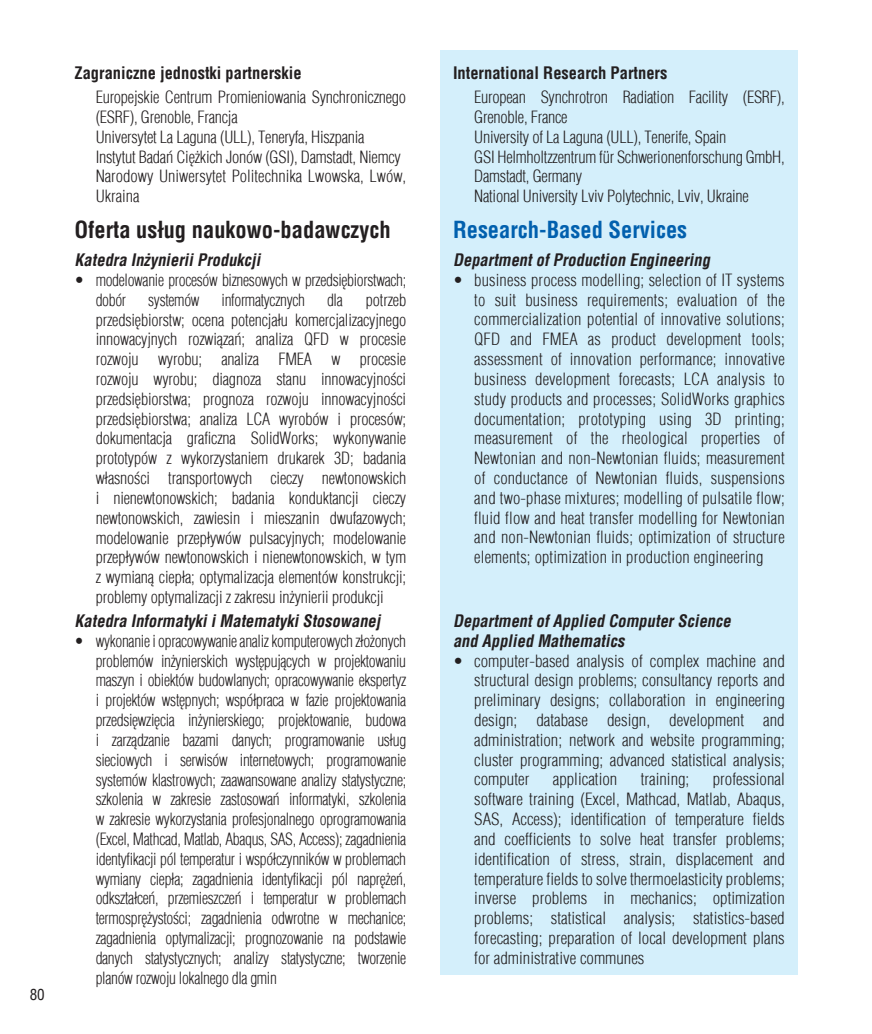
<style>
.page{position:relative;width:872px;height:1034px;background:#fff}
.page>*{position:absolute;margin:0;border:0;box-sizing:border-box;transform-origin:0 0}
.t1{font:700 22.5px "Switzerland Condensed";color:#231f20}
.t2{font:700 22.5px "Switzerland Condensed";color:#0160ae}
.Główny{font:300 16.5px/19.8px "Switzerland Cond";letter-spacing:-.015em;color:#231f20}
.Główny-2{font:300 16.5px/19.8px "Switzerland Cond";letter-spacing:-.015em;color:#231f20;text-align:justify;scale:.94 1}
.Główny-3{font:italic 700 16.5px/19.8px "Switzerland Condensed";color:#231f20}
.Główny-4{font:700 16.5px "Switzerland Condensed";color:#231f20}
.t3{font:15px "Switzerland Condensed";color:#231f20}
</style>
<div class="page">
<div style="left:440px;top:50px;width:357px;height:924px;background:#d4effb"></div>
<p class="t3" style="left:30px;top:985px;width:16px">80</p>
<p class="Główny-4" style="left:74px;top:63px;width:229px">Zagraniczne jednostki partnerskie</p>
<p class="Główny" style="left:96px;top:87px;width:312px">Europejskie Centrum Promieniowania Synchronicznego (ESRF), Grenoble, Francja</p>
<p class="Główny" style="left:96px;top:127px;width:270px">Universytet La Laguna (ULL), Teneryfa, Hiszpania</p>
<p class="Główny" style="left:96px;top:147px;width:307px">Instytut Badań Ciężkich Jonów (GSI), Damstadt, Niemcy</p>
<p class="Główny" style="left:96px;top:166px;width:312px">Narodowy Uniwersytet Politechnika Lwowska, Lwów,<br>Ukraina</p>
<p class="t1" style="left:74px;top:216px;width:318px">Oferta usług naukowo-badawczych</p>
<p class="Główny-3" style="left:74px;top:250px;width:187px">Katedra Inżynierii Produkcji</p>
<p class="Główny" style="left:96px;top:270px;width:312px;text-indent:-21px">∙ modelowanie procesów biznesowych w przedsiębiorstwach; dobór</p>
<p class="Główny-2" style="left:148px;top:290px;width:56px">systemów</p>
<p class="Główny-2" style="left:221px;top:290px;width:90px">informatycznych</p>
<p class="Główny-2" style="left:327px;top:290px;width:18px">dla</p>
<p class="Główny" style="left:96px;top:290px;width:312px;text-align:justify;text-indent:270px">potrzeb przedsiębiorstw; ocena potencjału komercjalizacyjnego innowacyjnych rozwiązań; analiza QFD w procesie rozwoju wyrobu; analiza FMEA w procesie rozwoju wyrobu; diagnoza stanu innowacyjności przedsiębiorstwa; prognoza rozwoju innowacyjności przedsiębiorstwa; analiza LCA wyrobów i procesów; dokumentacja graficzna SolidWorks; wykonywanie prototypów z wykorzystaniem drukarek 3D; badania własności transportowych cieczy newtonowskich i nienewtonowskich; badania konduktancji cieczy newtonowskich, zawiesin i mieszanin dwufazowych; modelowanie przepływów pulsacyjnych; modelowanie przepływów newtonowskich i nienewtonowskich, w tym z wymianą ciepła; optymalizacja elementów konstrukcji; problemy optymalizacji z zakresu inżynierii produkcji</p>
<p class="Główny-3" style="left:74px;top:611px;width:307px">Katedra Informatyki i Matematyki Stosowanej</p>
<p class="Główny-2" style="left:96px;top:630px;width:332px;text-indent:-21px">∙ wykonanie i opracowywanie analiz komputerowych złożonych problemów inżynierskich występujących w projektowaniu maszyn i obiektów budowlanych; opracowywanie ekspertyz i projektów wstępnych; współpraca w fazie projektowania przedsięwzięcia inżynierskiego; projektowanie, budowa i zarządzanie bazami danych; programowanie usług sieciowych i serwisów internetowych; programowanie systemów klastrowych; zaawansowane analizy statystyczne; szkolenia w zakresie zastosowań informatyki, szkolenia w zakresie wykorzystania profesjonalnego oprogramowania (Excel, Mathcad, Matlab, Abaqus, SAS, Access); zagadnienia identyfikacji pól temperatur i współczynników w problemach wymiany ciepła; zagadnienia identyfikacji pól naprężeń, odkształceń, przemieszczeń i temperatur w problemach termosprężystości; zagadnienia odwrotne w mechanice; zagadnienia optymalizacji; prognozowanie na podstawie danych statystycznych; analizy statystyczne; tworzenie planów rozwoju lokalnego dla gmin</p>
<p class="Główny-4" style="left:453px;top:63px;width:216px">International Research Partners</p>
<p class="Główny" style="left:474px;top:87px;width:312px">European Synchrotron Radiation Facility (ESRF),<br>Grenoble, France</p>
<p class="Główny" style="left:474px;top:127px;width:254px">University of La Laguna (ULL), Tenerife, Spain</p>
<p class="Główny" style="left:474px;top:146px;width:312px">GSI Helmholtzzentrum für Schwerionenforschung GmbH,<br>Damstadt, Germany</p>
<p class="Główny" style="left:474px;top:186px;width:276px">National University Lviv Polytechnic, Lviv, Ukraine</p>
<p class="t2" style="left:453px;top:216px;width:236px">Research-Based Services</p>
<p class="Główny-3" style="left:453px;top:250px;width:258px">Department of Production Engineering</p>
<p class="Główny" style="left:474px;top:270px;width:312px;text-align:justify;text-indent:-21px">∙ business process modelling; selection of IT systems to suit business requirements; evaluation of the commercialization potential of innovative solutions; QFD and FMEA as product development tools; assessment of innovation performance; innovative business development forecasts; LCA analysis to study products and processes; SolidWorks graphics documentation; prototyping using 3D printing; measurement of the rheological properties of Newtonian and non-Newtonian fluids; measurement of conductance of Newtonian fluids, suspensions and two-phase mixtures; modelling of pulsatile flow; fluid flow and heat transfer modelling for Newtonian and non-Newtonian fluids; optimization of structure elements; optimization in production engineering</p>
<p class="Główny-3" style="left:453px;top:611px;width:279px">Department of Applied Computer Science and Applied Mathematics</p>
<p class="Główny" style="left:474px;top:650px;width:312px;text-align:justify;text-indent:-21px">∙ computer-based analysis of complex machine and structural design problems; consultancy reports and preliminary designs; collaboration in engineering design; database design, development and administration; network and website programming; cluster programming; advanced statistical analysis; computer</p>
<p class="Główny" style="left:474px;top:769px;width:312px;text-align:justify;text-indent:238px">professional software training (Excel, Mathcad, Matlab, Abaqus, SAS, Access); identification of temperature fields and coefficients to solve heat transfer problems; identification of stress, strain, displacement and temperature fields to solve thermoelasticity problems; inverse problems in mechanics; optimization problems; statistical analysis; statistics-based forecasting; preparation of local development plans for administrative communes</p>
<p class="Główny" style="left:553px;top:769px;width:66px">application</p>
<p class="Główny" style="left:641px;top:769px;width:50px">training;</p>
</div>
